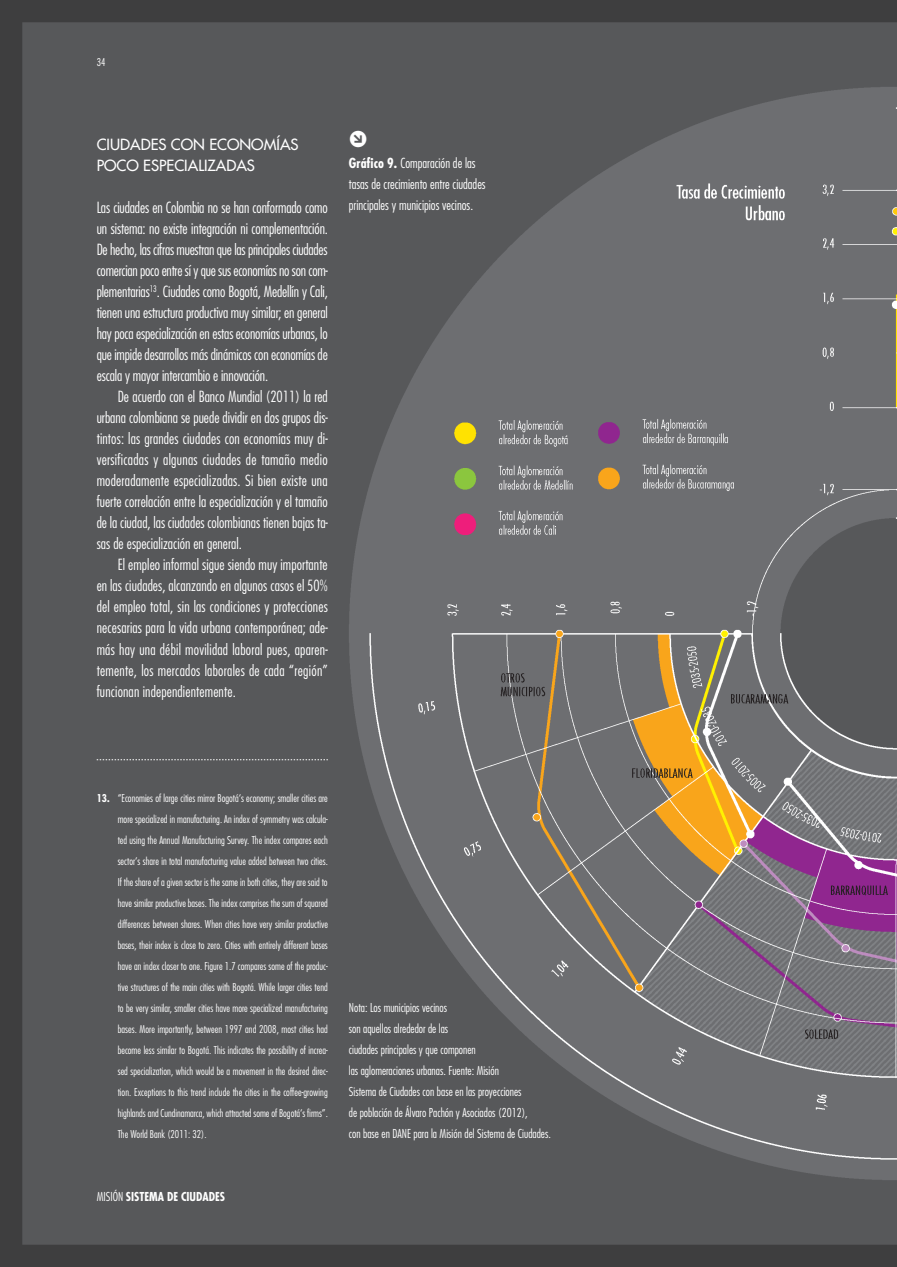
<style>
.page{position:relative;width:897px;height:1267px;background:#fff}
.page>*{position:absolute;margin:0;border:0;box-sizing:border-box;transform-origin:0 0}
.DNP_Titulo_NIVEL_C{font:500 24px "Klavika CH";color:#fff}
.DNP_Texto_PARRAFO_B{font:300 condensed 15px/21px "Futura Std";letter-spacing:.005em;color:#fff;text-align:justify}
.DNP_Texto_PARRAFO_A{font:300 condensed 15px/21px "Futura Std";letter-spacing:-.01em;color:#fff;text-align:justify}
.DNP_Titulo_NIVEL_C-2{font:500 15px/21px "Futura Std";color:#fff}
.DNP_Grafico_TITULO_B{font:300 condensed 13.5px/21px "Futura Std";color:#fff}
.DNP_Fuente_Grafico{font:300 condensed 12px/21px "Futura Std";color:#fff}
.t1{font:700 condensed 12px "Futura Std";color:#fff}
.t2{font:300 condensed 10.5px/21px "Futura Std";letter-spacing:-.005em;color:#fff;text-align:justify}
.s1{font-weight:700}
.s2{font-weight:300}
</style>
<div class="page">
<img style="left:2px;top:2px;width:894px;height:1263px">
<svg style="left:97px;top:759px;width:231px;height:1px"></svg>
<p class="t2" style="left:97px;top:52px;width:10px">34</p>
<p class="DNP_Titulo_NIVEL_C-2" style="left:97px;top:134px;width:203px">CIUDADES CON ECONOMÍAS<br>POCO ESPECIALIZADAS</p>
<p class="DNP_Texto_PARRAFO_A" style="left:97px;top:197px;width:233px">Las ciudades en Colombia no se han conformado como un sistema: no existe integración ni complementación.<br>De hecho, las cifras muestran que las principales ciudades comercian poco entre sí y que sus economías no son com&shy;plementarias<sup>13</sup>. Ciudades como Bogotá, Medellín y Cali, tienen una estructura productiva muy similar; en general hay poca especialización en estas economías urbanas, lo que impide desarrollos más dinámicos con economías de escala y mayor intercambio e innovación.</p>
<p class="DNP_Texto_PARRAFO_B" style="left:97px;top:386px;width:233px;text-indent:21px">De acuerdo con el Banco Mundial (2011) la red urbana colombiana se puede dividir en dos grupos dis&shy;tintos: las grandes ciudades con economías muy di&shy;versificadas y algunas ciudades de tamaño medio moderadamente especializadas. Si bien existe una fuerte correlación entre la especialización y el tamaño de la ciudad, las ciudades colombianas tienen bajas ta&shy;sas de especialización en general.</p>
<p class="DNP_Texto_PARRAFO_B" style="left:97px;top:554px;width:233px;text-indent:21px">El empleo informal sigue siendo muy importante en las ciudades, alcanzando en algunos casos el 50% del empleo total, sin las condiciones y protecciones necesarias para la vida urbana contemporánea; ade&shy;más hay una débil movilidad laboral pues, aparen&shy;temente, los mercados laborales de cada “región” funcionan independientemente.</p>
<p class="DNP_Titulo_NIVEL_C" style="left:349px;top:123px;width:20px">•</p>
<p class="DNP_Grafico_TITULO_B" style="left:349px;top:153px;width:138px"><span class="s1">Gráfico 9.</span> Comparación de las tasas de crecimiento entre ciudades principales y municipios vecinos.</p>
<p class="t2" style="left:118px;top:787px;width:212px;text-indent:-21px"><span class="s1">13.</span> “Economies of large cities mirror Bogotá‘s economy; smaller cities are more specialized in manufacturing. An index of symmetry was calcula&shy;ted using the Annual Manufacturing Survey. The index compares each sector‘s share in total manufacturing value added between two cities.<br>If the share of a given sector is the same in both cities, they are said to have similar productive bases. The index comprises the sum of squared differences between shares. When cities have very similar productive bases, their index is close to zero. Cities with entirely different bases have an index closer to one. Figure 1.7 compares some of the produc&shy;tive structures of the main cities with Bogotá. While larger cities tend to be very similar, smaller cities have more specialized manufacturing bases. More importantly, between 1997 and 2008, most cities had become less similar to Bogotá. This indicates the possibility of increa&shy;sed specialization, which would be a movement in the desired direc&shy;tion. Exceptions to this trend include the cities in the coffee-growing highlands and Cundinamarca, which attracted some of Bogotá‘s firms”.<br>The World Bank (2011: 32).</p>
<p class="t1" style="left:97px;top:1188px;width:130px"><span class="s2">MISIÓN</span> SISTEMA DE CIUDADES</p>
<p class="DNP_Fuente_Grafico" style="left:349px;top:996px;width:203px">Nota: Los municipios vecinos<br>son aquellos alrededor de las<br>ciudades principales y que componen<br>las aglomeraciones urbanas. Fuente: Misión<br>Sistema de Ciudades con base en las proyecciones<br>de población de Álvaro Pachón y Asociados (2012),<br>con base en DANE para la Misión del Sistema de Ciudades.</p>
</div>
